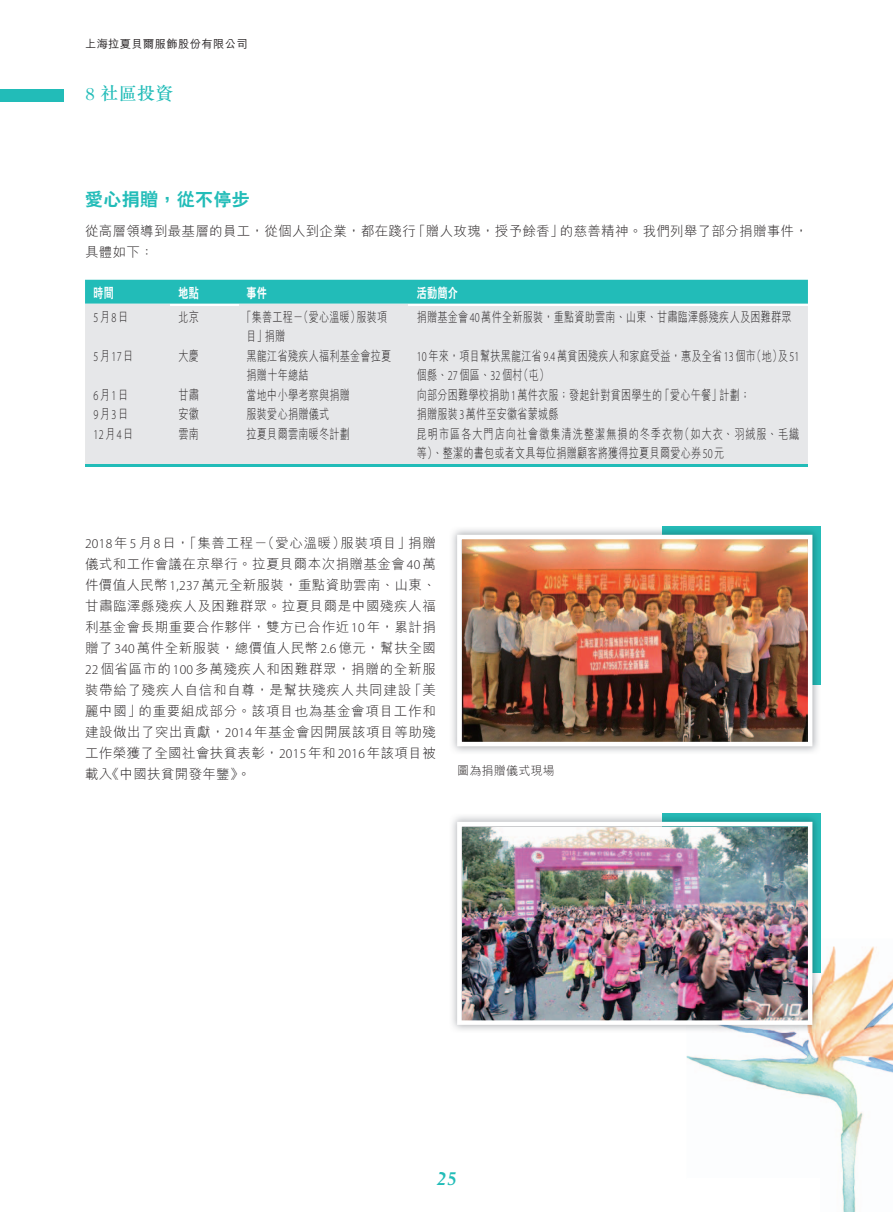
<style>
.page{position:relative;width:893px;height:1212px;background:#fff}
.page>*{position:absolute;margin:0;border:0;box-sizing:border-box;transform-origin:0 0}
.t1{font:18px "C Hei 2 HK Xbold B5 pc H";letter-spacing:.02em;color:#22bcb8}
.t2{font:18px "M Sung HK Medium B5 pc H";color:#22bcb8}
.t3{font:italic 700 18px "Berling";color:#22bcb8}
.t4{font:13.5px/21px "M Hei HK Light B5 pc H";letter-spacing:.02em;color:#231f20}
.t5{font:13.5px/19.5px "M Hei HK Light B5 pc H";letter-spacing:.02em;color:#231f20;scale:.75 1}
.t6{font:13.5px/19.5px "M Hei HK Light B5 pc H";letter-spacing:.1em;color:#231f20;scale:.75 1}
.t7{font:300 13.5px "Myriad Pro";color:#231f20;scale:.75 1}
.t8{font:13.5px "C Hei 2 HK Xbold B5 pc H";letter-spacing:.02em;color:#fff;scale:.75 1}
.t9{font:12px "M Hei HK Light B5 pc H";letter-spacing:.02em;color:#231f20}
.t10{font:11.25px "M Hei HK Medium B5 pc H";letter-spacing:.035em;color:#231f20}
.s1{font-family:"M Hei HK Light B5 pc H";font-weight:400}
.s2{font-family:"Myriad Pro";font-weight:300}
</style>
<div class="page">
<div style="left:0;top:90px;width:64px;height:12px;background:#22bcb8"></div>
<img style="left:819px;top:946px;width:74px;height:266px">
<img style="left:686px;top:1033px;width:133px;height:64px">
<div style="left:85px;top:280px;width:723px;height:24px;background:#22bcb8"></div>
<div style="left:85px;top:304px;width:723px;height:160px;background:#e6e7e9"></div>
<hr style="left:170px;top:304px;width:68px;height:1px;background:#fff">
<hr style="left:408px;top:304px;width:400px;height:1px;background:#fff">
<hr style="left:85px;top:464px;width:85px;height:2px;background:#22bcb8">
<hr style="left:170px;top:464px;width:68px;height:2px;background:#22bcb8">
<hr style="left:238px;top:464px;width:170px;height:2px;background:#22bcb8">
<hr style="left:408px;top:464px;width:400px;height:2px;background:#22bcb8">
<img style="left:452px;top:529px;width:366px;height:223px">
<img style="left:662px;top:526px;width:158px;height:159px">
<img style="left:457px;top:535px;width:355px;height:211px">
<img style="left:686px;top:972px;width:134px;height:61px">
<img style="left:662px;top:813px;width:158px;height:159px">
<img style="left:457px;top:822px;width:355px;height:203px">
<p class="t10" style="left:85px;top:39px;width:164px">上海拉夏貝爾服飾股份有限公司</p>
<h1 class="t2" style="left:86px;top:87px;width:89px">8 社區投資</h1>
<h1 class="t1" style="left:85px;top:193px;width:166px">愛心捐贈，從不停步</h1>
<p class="t4" style="left:85px;top:222px;width:724px">從高層領導到最基層的員工，從個人到企業，都在踐行「贈人玫瑰，授予餘香」的慈善精神。我們列舉了部分捐贈事件，具體如下：</p>
<p class="t8" style="left:94px;top:287px;width:29px">時間</p>
<p class="t8" style="left:179px;top:287px;width:29px">地點</p>
<p class="t8" style="left:247px;top:287px;width:29px">事件</p>
<p class="t8" style="left:417px;top:287px;width:56px">活動簡介</p>
<p class="t7" style="left:94px;top:312px;width:48px">5<span class="s1">月</span>8<span class="s1">日</span></p>
<p class="t5" style="left:179px;top:309px;width:29px">北京</p>
<p class="t5" style="left:247px;top:309px;width:189px;text-indent:-5px">「集善工程－（愛心溫暖）服裝項目」捐贈</p>
<p class="t5" style="left:417px;top:309px;width:501px">捐贈基金會<span class="s2">40</span>萬件全新服裝，重點資助雲南、山東、甘肅臨澤縣殘疾人及困難群眾</p>
<p class="t7" style="left:94px;top:351px;width:55px">5<span class="s1">月</span>17<span class="s1">日</span></p>
<p class="t5" style="left:179px;top:348px;width:29px">大慶</p>
<p class="t5" style="left:247px;top:348px;width:194px">黑龍江省殘疾人福利基金會拉夏捐贈十年總結</p>
<p class="t5" style="left:417px;top:348px;width:512px"><span class="s2">10</span>年來，項目幫扶黑龍江省<span class="s2">9.4</span>萬貧困殘疾人和家庭受益，惠及全省<span class="s2">13</span>個市（地）及<span class="s2">51</span>個縣、<span class="s2">27</span>個區、<span class="s2">32</span>個村（屯）</p>
<p class="t7" style="left:94px;top:390px;width:48px">6<span class="s1">月</span>1<span class="s1">日</span></p>
<p class="t5" style="left:179px;top:386px;width:29px">甘肅</p>
<p class="t5" style="left:247px;top:386px;width:139px">當地中小學考察與捐贈</p>
<p class="t5" style="left:417px;top:386px;width:446px">向部分困難學校捐助<span class="s2">1</span>萬件衣服；發起針對貧困學生的「愛心午餐」計劃；</p>
<p class="t7" style="left:94px;top:409px;width:48px">9<span class="s1">月</span>3<span class="s1">日</span></p>
<p class="t5" style="left:179px;top:406px;width:29px">安徽</p>
<p class="t5" style="left:247px;top:406px;width:112px">服裝愛心捐贈儀式</p>
<p class="t5" style="left:417px;top:406px;width:191px">捐贈服裝<span class="s2">3</span>萬件至安徽省蒙城縣</p>
<p class="t7" style="left:94px;top:429px;width:55px">12<span class="s1">月</span>4<span class="s1">日</span></p>
<p class="t5" style="left:179px;top:425px;width:29px">雲南</p>
<p class="t5" style="left:247px;top:425px;width:139px">拉夏貝爾雲南暖冬計劃</p>
<p class="t6" style="left:417px;top:425px;width:512px">昆明市區各大門店向社會徵集清洗整潔無損的冬季衣物（如大衣、羽絨服、毛織等）、整潔的書包或者文具每位捐贈顧客將獲得拉夏貝爾愛心券<span class="s2">50</span>元</p>
<p class="t4" style="left:85px;top:534px;width:352px;text-align:justify"><span class="s2">2018</span>年<span class="s2">5</span>月<span class="s2">8</span>日，「集善工程－（愛心溫暖）服裝項目」捐贈儀式和工作會議在京舉行。拉夏貝爾本次捐贈基金會<span class="s2">40</span>萬件價值人民幣<span class="s2">1,237</span>萬元全新服裝，重點資助雲南、山東、甘肅臨澤縣殘疾人及困難群眾。拉夏貝爾是中國殘疾人福利基金會長期重要合作夥伴，雙方已合作近<span class="s2">10</span>年，累計捐贈了<span class="s2">340</span>萬件全新服裝，總價值人民幣<span class="s2">2.6</span>億元，幫扶全國<span class="s2">22</span>個省區市的<span class="s2">100</span>多萬殘疾人和困難群眾，捐贈的全新服裝帶給了殘疾人自信和自尊，是幫扶殘疾人共同建設「美麗中國」的重要組成部分。該項目也為基金會項目工作和建設做出了突出貢獻，<span class="s2">2014</span>年基金會因開展該項目等助殘工作榮獲了全國社會扶貧表彰，<span class="s2">2015</span>年和<span class="s2">2016</span>年該項目被載入《中國扶貧開發年鑒》。</p>
<p class="t9" style="left:457px;top:765px;width:99px">圖為捐贈儀式現場</p>
<h1 class="t3" style="left:436px;top:1170px;width:22px">25</h1>
</div>
